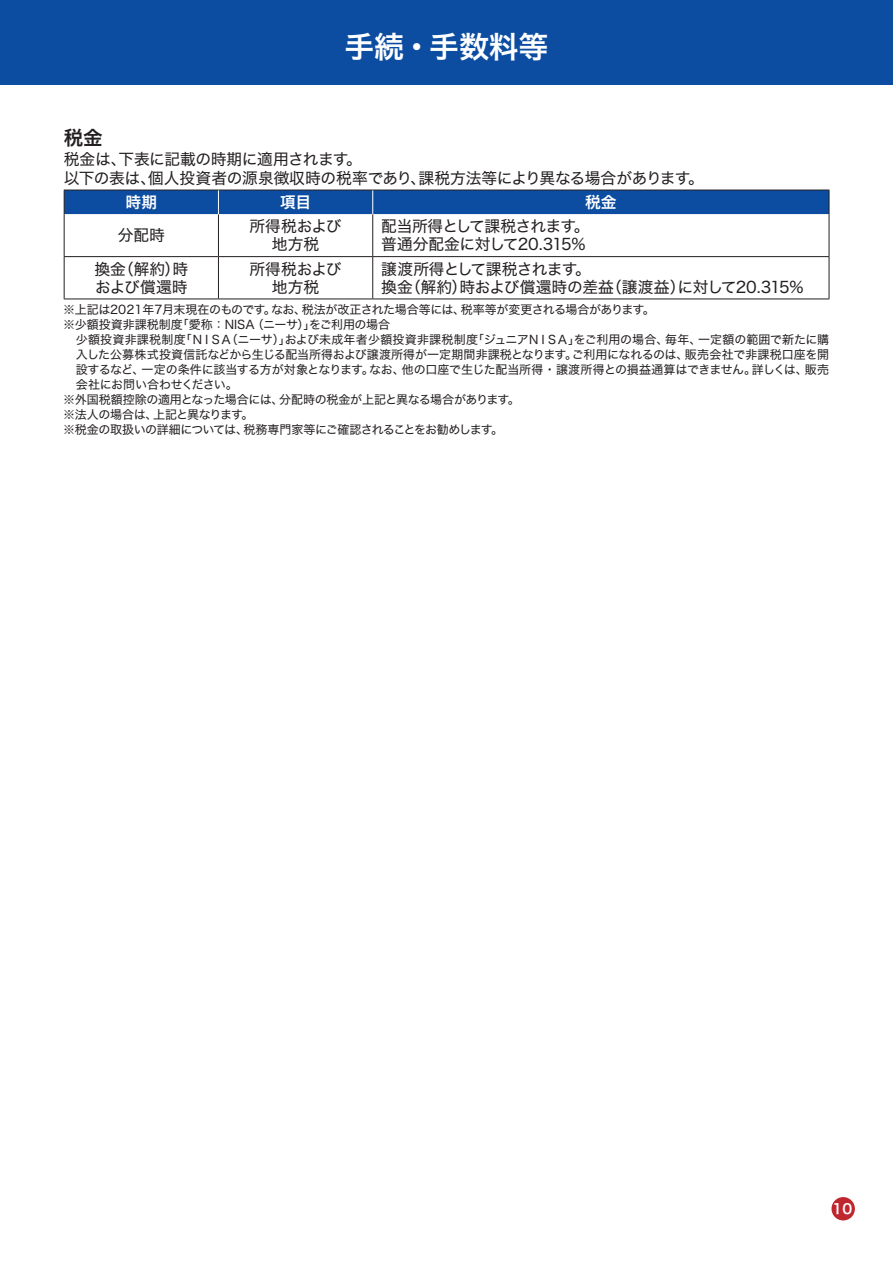
<style>
.page{position:relative;width:893px;height:1263px;background:#fff}
.page>*{position:absolute;margin:0;border:0;box-sizing:border-box;transform-origin:0 0}
.t1{font:30px "Hira Kaku Std N W6";letter-spacing:-.005em;color:#fff}
.t2{font:19.5px "Hira Kaku Std N W6";color:#231f20}
.t3{font:15.75px/18px "Hira Kaku Std N W4";letter-spacing:-.02em;color:#231f20}
.t4{font:15.75px/18px "Hira Kaku Std N W4";color:#231f20}
.t5{font:15.75px "Hira Kaku Std N W6";color:#fff}
.t6{font:13.8px "Hira Kaku Std N W6";color:#fff}
.t7{font:12px/15px "Hira Kaku Std N W4";letter-spacing:-.02em;color:#231f20}
.t8{font:12px "Hira Kaku Std N W4";letter-spacing:.005em;color:#231f20}
.t9{font:12px "Hira Kaku Std N W4";letter-spacing:-.04em;color:#231f20}
</style>
<div class="page">
<div style="left:831px;top:1197px;width:24px;height:23px;background:#c0262d;border-radius:50%"></div>
<div style="left:0;top:0;width:893px;height:85px;background:#0d4da1"></div>
<svg style="left:65px;top:214px;width:764px;height:85px"></svg>
<hr style="left:64px;top:214px;width:1px;height:42px;background:#231f20">
<hr style="left:218px;top:214px;width:1px;height:42px;background:#231f20">
<hr style="left:372px;top:214px;width:1px;height:42px;background:#231f20">
<hr style="left:829px;top:214px;width:1px;height:42px;background:#231f20">
<hr style="left:64px;top:256px;width:154px;height:1px;background:#231f20">
<hr style="left:64px;top:257px;width:1px;height:42px;background:#231f20">
<hr style="left:218px;top:256px;width:155px;height:1px;background:#231f20">
<hr style="left:218px;top:257px;width:1px;height:42px;background:#231f20">
<hr style="left:373px;top:256px;width:456px;height:1px;background:#231f20">
<hr style="left:372px;top:257px;width:1px;height:42px;background:#231f20">
<hr style="left:829px;top:257px;width:1px;height:42px;background:#231f20">
<hr style="left:64px;top:299px;width:154px;height:1px;background:#231f20">
<hr style="left:218px;top:299px;width:155px;height:1px;background:#231f20">
<hr style="left:373px;top:299px;width:456px;height:1px;background:#231f20">
<div style="left:64px;top:190px;width:766px;height:24px;background:#0d4da1"></div>
<h1 class="t1" style="left:344px;top:24px;width:206px">手続・手数料等</h1>
<h2 class="t2" style="left:64px;top:122px;width:40px">税金</h2>
<h3 class="t3" style="left:64px;top:150px;width:641px">税金は、下表に記載の時期に適用されます。<br>以下の表は、個人投資者の源泉徴収時の税率であり、課税方法等により異なる場合があります。</h3>
<h3 class="t5" style="left:125px;top:190px;width:33px">時期</h3>
<h3 class="t5" style="left:280px;top:190px;width:33px">項目</h3>
<h3 class="t5" style="left:585px;top:190px;width:33px">税金</h3>
<h3 class="t3" style="left:118px;top:226px;width:49px">分配時</h3>
<h3 class="t3" style="left:250px;top:217px;width:94px;text-align:center">所得税および地方税</h3>
<h3 class="t3" style="left:381px;top:217px;width:210px">配当所得として課税されます。普通分配金に対して20.315%</h3>
<h3 class="t4" style="left:94px;top:260px;width:95px">換金（解約）時および償還時</h3>
<h3 class="t3" style="left:250px;top:260px;width:94px;text-align:center">所得税および地方税</h3>
<h3 class="t3" style="left:381px;top:260px;width:424px">譲渡所得として課税されます。<br>換金（解約）時および償還時の差益（譲渡益）に対して20.315%</h3>
<p class="t7" style="left:63px;top:302px;width:593px">※上記は2021年7月末現在のものです。なお、税法が改正された場合等には、税率等が変更される場合があります。※少額投資非課税制度「愛称：NISA（ニーサ）」をご利用の場合</p>
<p class="t8" style="left:76px;top:330px;width:755px">少額投資非課税制度「ＮＩＳＡ（ニーサ）」および未成年者少額投資非課税制度「ジュニアＮＩＳＡ」をご利用の場合、毎年、一定額の範囲で新たに購</p>
<p class="t7" style="left:76px;top:347px;width:755px">入した公募株式投資信託などから生じる配当所得および譲渡所得が一定期間非課税となります。ご利用になれるのは、販売会社で非課税口座を開</p>
<p class="t7" style="left:76px;top:362px;width:755px">設するなど、一定の条件に該当する方が対象となります。なお、他の口座で生じた配当所得・譲渡所得との損益通算はできません。詳しくは、販売</p>
<p class="t7" style="left:76px;top:377px;width:164px">会社にお問い合わせください。</p>
<p class="t7" style="left:63px;top:392px;width:458px">※外国税額控除の適用となった場合には、分配時の税金が上記と異なる場合があります。</p>
<p class="t7" style="left:63px;top:407px;width:192px">※法人の場合は、上記と異なります。</p>
<p class="t9" style="left:63px;top:420px;width:441px">※税金の取扱いの詳細については、税務専門家等にご確認されることをお勧めします。</p>
<p class="t6" style="left:833px;top:1198px;width:21px">10</p>
</div>
